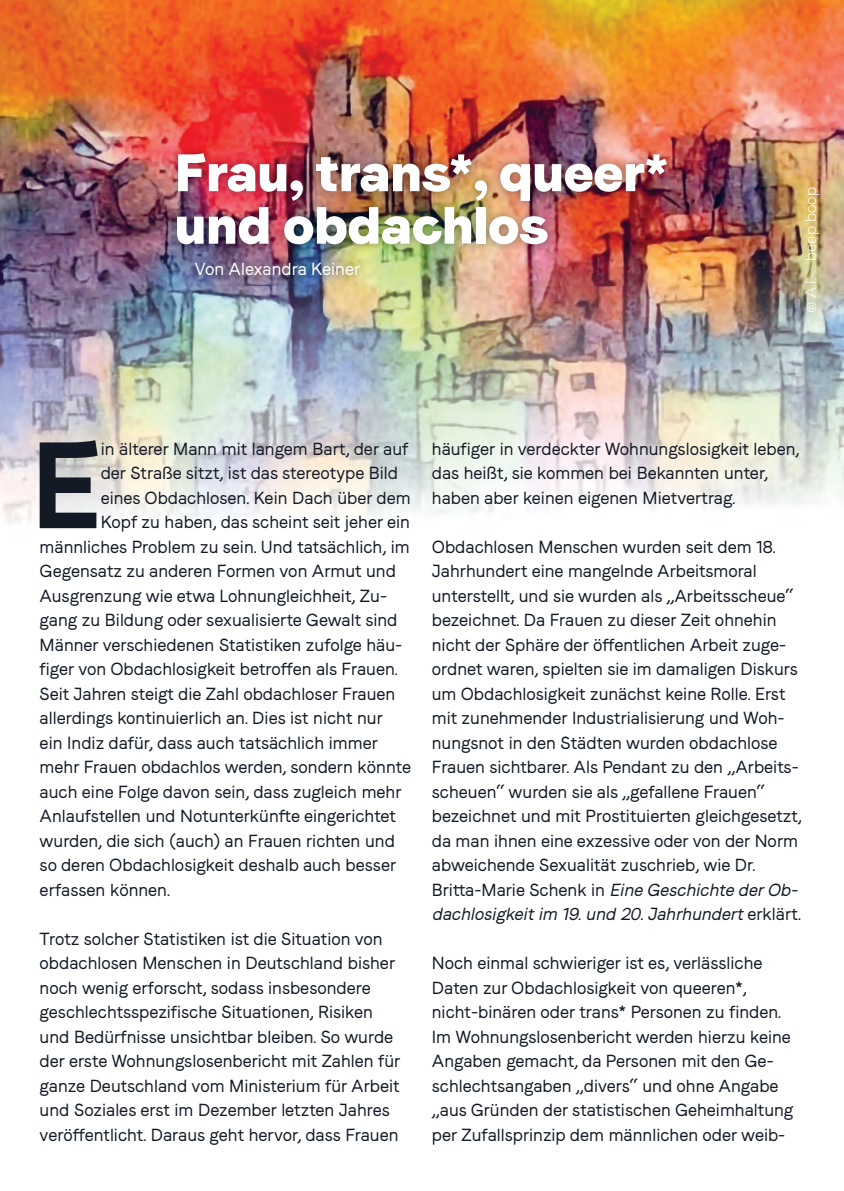
<style>
.page{position:relative;width:844px;height:1191px;background:#fff}
.page>*{position:absolute;margin:0;border:0;box-sizing:border-box;transform-origin:0 0}
.t1{font:122.5px "Faro Bold Lucky";color:#131a26}
.t2{font:52.5px/52.5px "Faro Display Lucky";color:#fff}
.t3{font:17.5px/24.5px "Faro Regular Lucky";color:#131a26}
.t4{font:17.5px "Faro Regular Lucky";color:#fff}
.t5{font:15.75px "Faro Light Lucky";color:#fff}
.s1{font-style:italic}
</style>
<div class="page">
<img style="left:0;top:0;width:843px;height:179px">
<img style="left:0;top:179px;width:180px;height:345px">
<img style="left:663px;top:179px;width:180px;height:329px">
<img style="left:180px;top:285px;width:483px;height:235px">
<img style="left:331px;top:25px;width:182px;height:15px">
<img style="left:810px;top:25px;width:23px;height:15px">
<svg style="left:802px;top:24px;width:5px;height:8px"></svg>
<img style="left:167px;top:144px;width:509px;height:141px">
<h2 class="t2" style="left:175px;top:148px;width:495px">Frau, trans*, queer* und obdachlos</h2>
<p class="t4" style="left:195px;top:256px;width:167px">Von Alexandra Keiner</p>
<p class="t5" style="left:799px;top:313px;width:127px;rotate:-90deg">© A.I. ... beep boop</p>
<h1 class="t1" style="left:31px;top:394px;width:71px">E</h1>
<p class="t3" style="left:101px;top:436px;width:309px">in älterer Mann mit langem Bart, der auf</p>
<p class="t3" style="left:101px;top:460px;width:299px">der Straße sitzt, ist das stereotype Bild</p>
<p class="t3" style="left:101px;top:485px;width:311px">eines Obdachlosen. Kein Dach über dem</p>
<p class="t3" style="left:101px;top:509px;width:311px">Kopf zu haben, das scheint seit jeher ein</p>
<p class="t3" style="left:40px;top:534px;width:371px">männliches Problem zu sein. Und tatsächlich, im</p>
<p class="t3" style="left:40px;top:558px;width:358px">Gegensatz zu anderen Formen von Armut und</p>
<p class="t3" style="left:40px;top:583px;width:349px">Ausgrenzung wie etwa Lohnungleichheit, Zu-</p>
<p class="t3" style="left:40px;top:607px;width:359px">gang zu Bildung oder sexualisierte Gewalt sind</p>
<p class="t3" style="left:40px;top:632px;width:364px">Männer verschiedenen Statistiken zufolge häu-</p>
<p class="t3" style="left:40px;top:656px;width:359px">figer von Obdachlosigkeit betroffen als Frauen.</p>
<p class="t3" style="left:40px;top:681px;width:357px">Seit Jahren steigt die Zahl obdachloser Frauen</p>
<p class="t3" style="left:40px;top:705px;width:344px">allerdings kontinuierlich an. Dies ist nicht nur</p>
<p class="t3" style="left:40px;top:730px;width:339px">ein Indiz dafür, dass auch tatsächlich immer</p>
<p class="t3" style="left:40px;top:754px;width:373px">mehr Frauen obdachlos werden, sondern könnte</p>
<p class="t3" style="left:40px;top:779px;width:363px">auch eine Folge davon sein, dass zugleich mehr</p>
<p class="t3" style="left:40px;top:803px;width:358px">Anlaufstellen und Notunterkünfte eingerichtet</p>
<p class="t3" style="left:40px;top:828px;width:356px">wurden, die sich (auch) an Frauen richten und</p>
<p class="t3" style="left:40px;top:852px;width:358px">so deren Obdachlosigkeit deshalb auch besser</p>
<p class="t3" style="left:40px;top:877px;width:132px">erfassen können.</p>
<p class="t3" style="left:40px;top:926px;width:362px">Trotz solcher Statistiken ist die Situation von obdachlosen Menschen in Deutschland bisher noch wenig erforscht, sodass insbesondere geschlechtsspezifische Situationen, Risiken und Bedürfnisse unsichtbar bleiben. So wurde der erste Wohnungslosenbericht mit Zahlen für ganze Deutschland vom Ministerium für Arbeit und Soziales erst im Dezember letzten Jahres veröffentlicht. Daraus geht hervor, dass Frauen</p>
<p class="t3" style="left:432px;top:436px;width:369px">häufiger in verdeckter Wohnungslosigkeit leben, das heißt, sie kommen bei Bekannten unter, haben aber keinen eigenen Mietvertrag.</p>
<p class="t3" style="left:432px;top:534px;width:372px">Obdachlosen Menschen wurden seit dem 18.<br>Jahrhundert eine mangelnde Arbeitsmoral unterstellt, und sie wurden als „Arbeitsscheue“ bezeichnet. Da Frauen zu dieser Zeit ohnehin nicht der Sphäre der öffentlichen Arbeit zuge&shy;ordnet waren, spielten sie im damaligen Diskurs um Obdachlosigkeit zunächst keine Rolle. Erst mit zunehmender Industrialisierung und Woh&shy;nungsnot in den Städten wurden obdachlose Frauen sichtbarer. Als Pendant zu den „Arbeits&shy;scheuen“ wurden sie als „gefallene Frauen“ bezeichnet und mit Prostituierten gleichgesetzt, da man ihnen eine exzessive oder von der Norm abweichende Sexualität zuschrieb, wie Dr.<br>B r i tta - M a r i e S c h e n k i n <span class="s1">EineGeschichtederOb&shy;dachlosigkeitim 19.und 20.Jahrhundert</span>e r k l ä r t .</p>
<p class="t3" style="left:432px;top:950px;width:363px">Noch einmal schwieriger ist es, verlässliche Daten zur Obdachlosigkeit von queeren*, nicht-binären oder trans* Personen zu finden.<br>Im Wohnungslosenbericht werden hierzu keine Angaben gemacht, da Personen mit den Ge&shy;schlechtsangaben „divers“ und ohne Angabe „aus Gründen der statistischen Geheimhaltung per Zufallsprinzip dem männlichen oder weib-</p>
</div>
